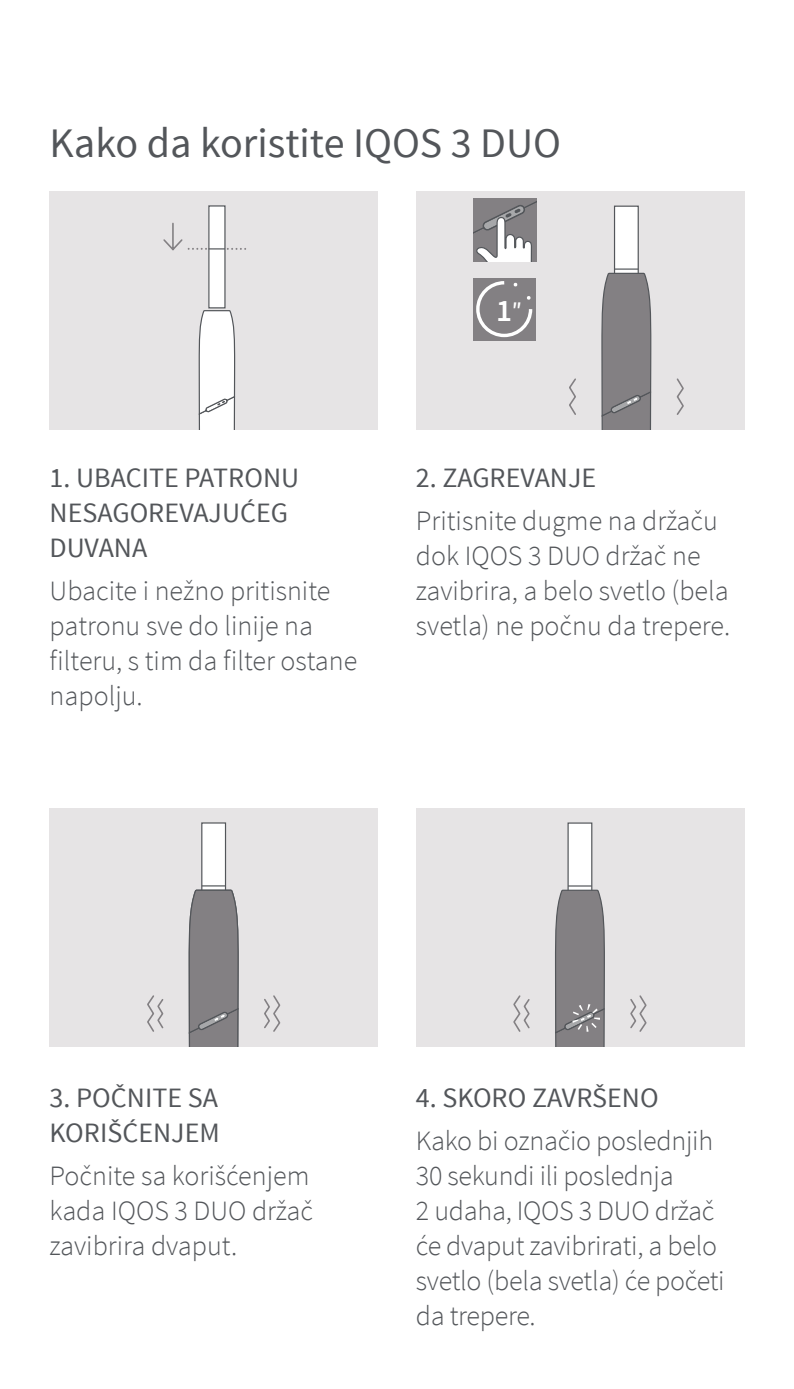
<style>
.page{position:relative;width:794px;height:1389px;background:#fff}
.page>*{position:absolute;margin:0;border:0;box-sizing:border-box;transform-origin:0 0}
.t1{font:42px "Source Sans Pro";color:#53565a}
.t2{font:600 31.15px "Source Sans Pro";color:#fff}
.Image_body_copy{font:300 28px/35px "Source Sans Pro";color:#53565a}
.Image_Heading{font:28px/35px "Source Sans Pro";color:#53565a}
.s1{font-size:19.95px}
</style>
<div class="page">
<div style="left:50px;top:191px;width:328px;height:239px;background:#e6e4e5"></div>
<div style="left:209px;top:206px;width:16px;height:102px;background:#fff"></div>
<div style="left:208px;top:205px;width:17px;height:103px;border:1px solid #53565a"></div>
<svg style="left:198px;top:308px;width:38px;height:122px;background:#ededed"></svg>
<svg style="left:163px;top:222px;width:83px;height:30px"></svg>
<div style="left:416px;top:191px;width:328px;height:239px;background:#e6e4e5"></div>
<div style="left:614px;top:206px;width:24px;height:151px;background:#fff"></div>
<div style="left:614px;top:206px;width:25px;height:152px;border:1px solid #53565a"></div>
<hr style="left:614px;top:268px;width:24px;height:2px;background:#53565a">
<svg style="left:473px;top:199px;width:63px;height:63px;background:#9d9c9e"></svg>
<svg style="left:473px;top:278px;width:63px;height:62px;background:#918e91"></svg>
<svg style="left:569px;top:271px;width:115px;height:159px"></svg>
<div style="left:50px;top:808px;width:328px;height:239px;background:#e6e4e5"></div>
<div style="left:202px;top:823px;width:23px;height:151px;background:#fff"></div>
<div style="left:201px;top:822px;width:25px;height:152px;border:1px solid #53565a"></div>
<hr style="left:202px;top:885px;width:23px;height:2px;background:#53565a">
<svg style="left:147px;top:888px;width:134px;height:159px"></svg>
<div style="left:416px;top:808px;width:328px;height:239px;background:#e6e4e5"></div>
<div style="left:568px;top:823px;width:24px;height:151px;background:#fff"></div>
<div style="left:567px;top:822px;width:25px;height:153px;border:1px solid #53565a"></div>
<hr style="left:568px;top:885px;width:24px;height:2px;background:#53565a">
<svg style="left:513px;top:888px;width:134px;height:159px"></svg>
<div style="left:572px;top:1004px;width:28px;height:28px;border:6px dashed #fff;border-radius:50%"></div>
<p class="t1" style="left:50px;top:117px;width:513px">Kako da koristite IQOS 3 DUO</p>
<p class="Image_Heading" style="left:50px;top:461px;width:251px">1. UBACITE PATRONU<br>NESAGOREVAJUĆEG<br>DUVANA</p>
<p class="Image_body_copy" style="left:50px;top:574px;width:309px">Ubacite i nežno pritisnite patronu sve do linije na filteru s, tim da filter ostane napolju.</p>
<p class="t2" style="left:496px;top:291px;width:27px">1<span class="s1">″</span></p>
<p class="Image_Heading" style="left:416px;top:461px;width:182px">2. ZAGREVANJE</p>
<p class="Image_body_copy" style="left:416px;top:504px;width:316px">Pritisnite dugme na držaču dok IQOS 3 DUO držač ne zavibrira a, belo svetlo (bela svetla) ne počnu da trepere.</p>
<p class="Image_Heading" style="left:50px;top:1081px;width:172px">3. POČNITE SA<br>KORIŠĆENJEM</p>
<p class="Image_body_copy" style="left:50px;top:1158px;width:265px">Počnite sa korišćenjem kada IQOS 3 DUO držač zavibrira dvaput.</p>
<p class="Image_Heading" style="left:416px;top:1081px;width:244px">4. SKORO ZAVRŠENO</p>
<p class="Image_body_copy" style="left:416px;top:1123px;width:310px">Kako bi označio poslednjih<br>30 sekundi ili poslednja<br>2 udaha, IQOS 3 DUO držač će dvaput zavibrirati a, belo svetlo (bela svetla) će početi da trepere.</p>
</div>
